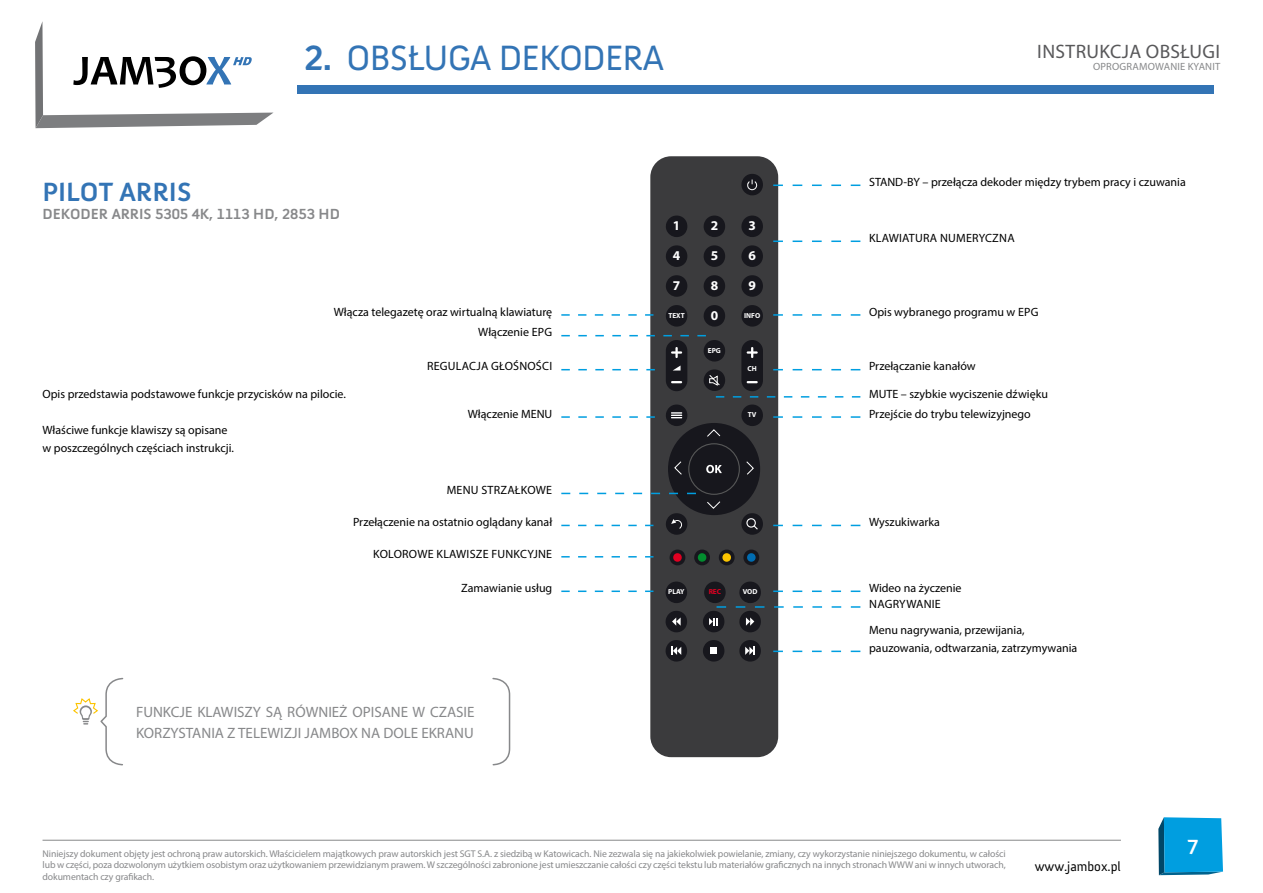
<style>
.page{position:relative;width:1263px;height:893px;background:#fff}
.page>*{position:absolute;margin:0;border:0;box-sizing:border-box;transform-origin:0 0}
.t1{font:36px "Anivers";letter-spacing:-.025em;color:#3374b5}
.t2{font:700 27px "Anivers";color:#3374b5}
.t3{font:700 21px "Anivers";color:#fff}
.t4{font:19.5px "Myriad Pro";letter-spacing:.02em;color:#58585a}
.t5{font:15px/21px "Myriad Pro";color:#87888a}
.t6{font:700 15px "Anivers";color:#87888a}
.t7{font:13.5px "Anivers";color:#000}
.t8{font:700 13.5px "Myriad Pro";color:#fff}
.t9{font:12px/18px "Myriad Pro";color:#000}
.t10{font:12px "Myriad Pro";letter-spacing:.02em;color:#000}
.t11{font:10.5px "Myriad Pro";letter-spacing:.02em;color:#87888a}
.t12{font:9.75px/11.7px "Myriad Pro";letter-spacing:-.01em;color:#87888a;text-align:justify}
.t13{font:700 7.2px "Myriad Pro";color:#fff}
.t14{font:700 7.2px "Myriad Pro";color:#e00021}
.s1{font-weight:700}
</style>
<div class="page">
<svg style="left:35px;top:21px;width:238px;height:107px"></svg>
<hr style="left:43px;top:840px;width:1078px;height:1px;background:#87888a">
<svg style="left:1158px;top:817px;width:65px;height:58px;background:#0e9ad5"></svg>
<div style="left:297px;top:85px;width:916px;height:9px;background:#3374b5"></div>
<div style="left:650px;top:156px;width:128px;height:601px;background:#3b3b3d;border-radius:21px"></div>
<svg style="left:741px;top:174px;width:22px;height:21px"></svg>
<svg style="left:666px;top:216px;width:21px;height:21px"></svg>
<svg style="left:741px;top:216px;width:22px;height:21px"></svg>
<svg style="left:704px;top:216px;width:21px;height:21px"></svg>
<svg style="left:666px;top:245px;width:21px;height:22px"></svg>
<svg style="left:741px;top:245px;width:22px;height:22px"></svg>
<svg style="left:704px;top:245px;width:21px;height:22px"></svg>
<svg style="left:666px;top:275px;width:21px;height:22px"></svg>
<svg style="left:704px;top:275px;width:21px;height:22px"></svg>
<svg style="left:741px;top:275px;width:22px;height:22px"></svg>
<svg style="left:704px;top:305px;width:21px;height:22px"></svg>
<svg style="left:741px;top:305px;width:22px;height:22px"></svg>
<svg style="left:741px;top:405px;width:22px;height:21px"></svg>
<svg style="left:666px;top:305px;width:21px;height:22px"></svg>
<svg style="left:665px;top:582px;width:22px;height:21px"></svg>
<div style="left:668px;top:423px;width:92px;height:92px;background:#17171d;border-radius:50%"></div>
<svg style="left:688px;top:443px;width:52px;height:52px"></svg>
<div style="left:689px;top:444px;width:50px;height:50px;background:#17171d;border-radius:50%"></div>
<svg style="left:706px;top:465px;width:16px;height:8px"></svg>
<svg style="left:674px;top:461px;width:8px;height:14px"></svg>
<svg style="left:746px;top:461px;width:8px;height:14px"></svg>
<svg style="left:707px;top:429px;width:14px;height:8px"></svg>
<svg style="left:707px;top:501px;width:14px;height:8px"></svg>
<svg style="left:743px;top:550px;width:16px;height:15px"></svg>
<svg style="left:694px;top:550px;width:16px;height:15px"></svg>
<svg style="left:719px;top:550px;width:16px;height:15px"></svg>
<svg style="left:669px;top:550px;width:16px;height:15px"></svg>
<svg style="left:665px;top:611px;width:22px;height:21px"></svg>
<svg style="left:666px;top:405px;width:21px;height:21px"></svg>
<svg style="left:665px;top:640px;width:22px;height:22px"></svg>
<svg style="left:703px;top:640px;width:21px;height:22px"></svg>
<div style="left:710px;top:647px;width:7px;height:7px;background:#fff"></div>
<svg style="left:739px;top:640px;width:22px;height:22px"></svg>
<svg style="left:666px;top:513px;width:21px;height:22px"></svg>
<svg style="left:741px;top:513px;width:22px;height:22px"></svg>
<svg style="left:492px;top:677px;width:19px;height:89px"></svg>
<svg style="left:73px;top:677px;width:51px;height:89px"></svg>
<svg style="left:561px;top:314px;width:92px;height:2px"></svg>
<svg style="left:561px;top:590px;width:92px;height:2px"></svg>
<svg style="left:561px;top:556px;width:92px;height:2px"></svg>
<svg style="left:561px;top:416px;width:94px;height:2px"></svg>
<svg style="left:561px;top:493px;width:135px;height:1px"></svg>
<svg style="left:773px;top:185px;width:87px;height:1px"></svg>
<svg style="left:773px;top:314px;width:87px;height:2px"></svg>
<svg style="left:773px;top:416px;width:87px;height:2px"></svg>
<svg style="left:561px;top:335px;width:299px;height:63px"></svg>
<svg style="left:773px;top:651px;width:87px;height:1px"></svg>
<svg style="left:773px;top:241px;width:87px;height:1px"></svg>
<svg style="left:561px;top:525px;width:92px;height:1px"></svg>
<svg style="left:703px;top:582px;width:157px;height:50px"></svg>
<svg style="left:773px;top:525px;width:87px;height:1px"></svg>
<h1 class="t1" style="left:304px;top:38px;width:361px"><span class="s1">2.</span> OBSŁUGA DEKODERA</h1>
<h3 class="t4" style="left:1037px;top:40px;width:184px">INSTRUKCJA OBSŁUGI</h3>
<p class="t11" style="left:1093px;top:60px;width:129px">OPROGRAMOWANIE KYANIT</p>
<h2 class="t2" style="left:43px;top:177px;width:150px">PILOT ARRIS</h2>
<p class="t6" style="left:43px;top:206px;width:299px">DEKODER ARRIS 5305 4K, 1113 HD, 2853 HD</p>
<p class="t9" style="left:334px;top:302px;width:220px">Włącza telegazetę oraz wirtualną klawiaturę</p>
<p class="t9" style="left:478px;top:323px;width:75px">Włączenie EPG</p>
<p class="t8" style="left:673px;top:217px;width:9px">1</p>
<p class="t8" style="left:711px;top:217px;width:9px">2</p>
<p class="t8" style="left:748px;top:217px;width:9px">3</p>
<p class="t8" style="left:673px;top:247px;width:9px">4</p>
<p class="t8" style="left:711px;top:247px;width:9px">5</p>
<p class="t8" style="left:748px;top:247px;width:9px">6</p>
<p class="t8" style="left:673px;top:277px;width:9px">7</p>
<p class="t8" style="left:711px;top:277px;width:9px">8</p>
<p class="t8" style="left:748px;top:277px;width:9px">9</p>
<p class="t8" style="left:711px;top:306px;width:9px">0</p>
<p class="t13" style="left:744px;top:311px;width:18px">INFO</p>
<p class="t13" style="left:708px;top:346px;width:15px">EPG</p>
<p class="t13" style="left:668px;top:311px;width:18px">TEXT</p>
<p class="t9" style="left:869px;top:173px;width:318px">STAND-BY – przełącza dekoder między trybem pracy i czuwania</p>
<p class="t10" style="left:869px;top:231px;width:147px">KLAWIATURA NUMERYCZNA</p>
<p class="t9" style="left:869px;top:302px;width:171px">Opis wybranego programu w EPG</p>
<p class="t10" style="left:427px;top:359px;width:127px">REGULACJA GŁOŚNOŚCI</p>
<p class="t13" style="left:747px;top:364px;width:11px">CH</p>
<p class="t9" style="left:869px;top:357px;width:108px">Przełączanie kanałów</p>
<p class="t9" style="left:43px;top:384px;width:305px">Opis przedstawia podstawowe funkcje przycisków na pilocie.</p>
<p class="t9" style="left:869px;top:384px;width:180px">MUTE – szybkie wyciszenie dźwięku</p>
<p class="t9" style="left:43px;top:420px;width:193px">Właściwe funkcje klawiszy są opisane w poszczególnych częściach instrukcji.</p>
<p class="t9" style="left:468px;top:405px;width:86px">Włączenie MENU</p>
<p class="t9" style="left:869px;top:405px;width:163px">Przejście do trybu telewizyjnego</p>
<p class="t13" style="left:748px;top:410px;width:10px">TV</p>
<p class="t10" style="left:447px;top:483px;width:107px">MENU STRZAŁKOWE</p>
<p class="t9" style="left:353px;top:513px;width:201px">Przełączenie na ostatnio oglądany kanał</p>
<p class="t10" style="left:373px;top:546px;width:180px">KOLOROWE KLAWISZE FUNKCYJNE</p>
<p class="t9" style="left:869px;top:513px;width:72px">Wyszukiwarka</p>
<p class="t9" style="left:461px;top:579px;width:93px">Zamawianie usług</p>
<p class="t9" style="left:869px;top:579px;width:94px">Wideo na życzenie</p>
<p class="t13" style="left:668px;top:587px;width:18px">PLAY</p>
<p class="t14" style="left:709px;top:587px;width:14px">REC</p>
<p class="t13" style="left:743px;top:587px;width:16px">VOD</p>
<p class="t10" style="left:869px;top:596px;width:73px">NAGRYWANIE</p>
<p class="t5" style="left:136px;top:701px;width:340px">FUNKCJE KLAWISZY SĄ RÓWNIEŻ OPISANE W CZASIE<br>KORZYSTANIA Z TELEWIZJI JAMBOX NA DOLE EKRANU</p>
<p class="t9" style="left:869px;top:621px;width:210px">Menu nagrywania, przewijania, pauzowania, odtwarzania, zatrzymywania</p>
<p class="t12" style="left:43px;top:847px;width:965px">Niniejszy dokument objęty jest ochroną praw autorskich. Właścicielem majątkowych praw autorskich jest SGT S.A. z siedzibą w Katowicach. Nie zezwala się na jakiekolwiek powielanie, zmiany, czy wykorzystanie niniejszego dokumentu, w całości lub w części, poza dozwolonym użytkiem osobistym oraz użytkowaniem przewidzianym prawem. W szczególności zabronione jest umieszczanie całości czy części tekstu lub materiałów graficznych na innych stronach WWW ani w innych utworach, dokumentach czy grafikach.</p>
<p class="t7" style="left:1035px;top:859px;width:88px">www.jambox.pl</p>
<h3 class="t3" style="left:1187px;top:835px;width:13px">7</h3>
</div>
